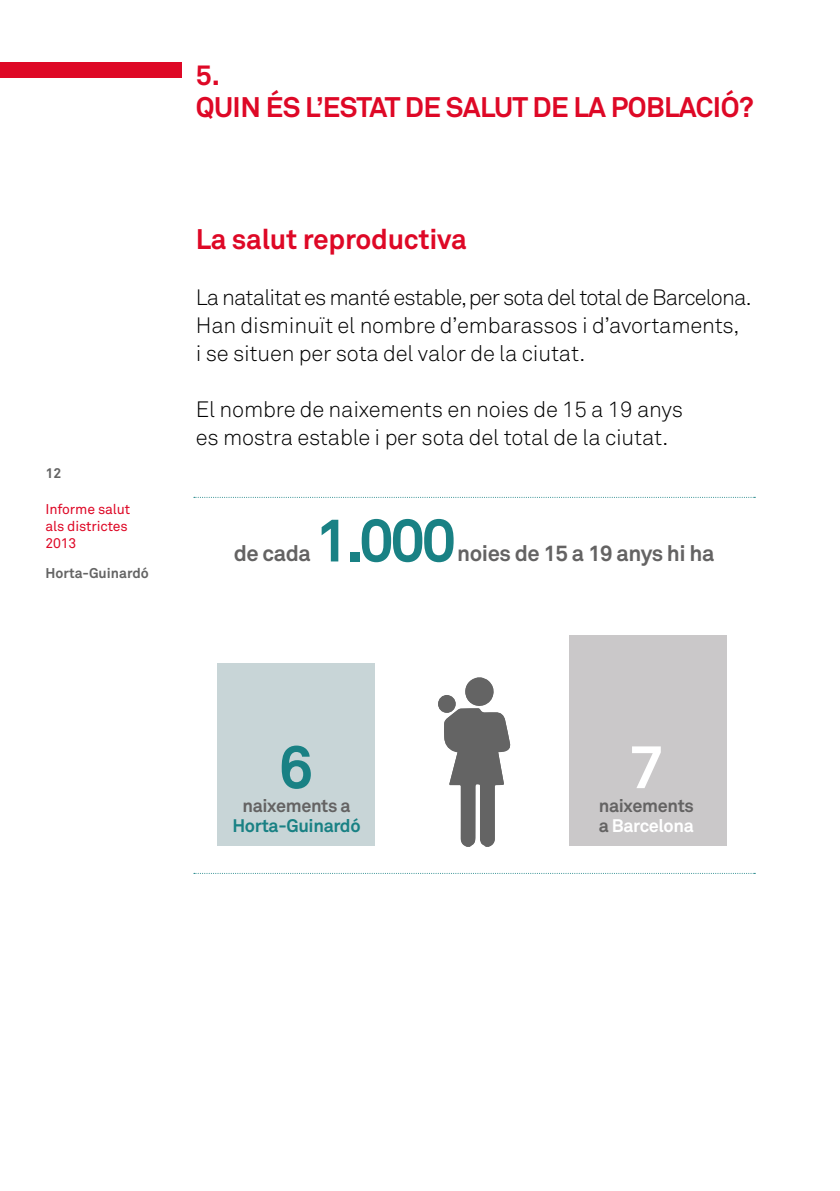
<style>
.page{position:relative;width:840px;height:1191px;background:#fff}
.page>*{position:absolute;margin:0;border:0;box-sizing:border-box;transform-origin:0 0}
.t1{font:700 60px "Akkurat";color:#198184}
.t2{font:700 60px "Akkurat";color:#fff}
.t3{font:700 28px/32px "Akkurat";letter-spacing:-.02em;color:#de0826}
.t4{font:300 22px/28px "Akkurat";letter-spacing:-.01em;color:#000}
.t5{font:700 22px "Akkurat";letter-spacing:-.02em;color:#646363}
.t6{font:700 18px/20px "Akkurat";letter-spacing:-.02em;color:#646363}
.t7{font:700 18px "Akkurat";letter-spacing:-.02em;color:#198184}
.t8{font:14px/16.8px "Akkurat";letter-spacing:-.01em;color:#de0826}
.t9{font:700 14px "Akkurat";color:#646464}
.s1{color:#fff}
</style>
<div class="page">
<div style="left:0;top:62px;width:181px;height:16px;background:#de0826"></div>
<svg style="left:194px;top:497px;width:561px;height:1px"></svg>
<svg style="left:194px;top:873px;width:561px;height:1px"></svg>
<div style="left:568px;top:635px;width:158px;height:210px;background:#cac8c9"></div>
<div style="left:217px;top:663px;width:157px;height:182px;background:#c8d5d7"></div>
<svg style="left:444px;top:677px;width:66px;height:170px"></svg>
<div style="left:438px;top:695px;width:17px;height:17px;background:#646464;border-radius:50%"></div>
<p class="t9" style="left:45px;top:464px;width:17px">12</p>
<p class="t8" style="left:45px;top:501px;width:86px">Informe salut als districtes<br>2013</p>
<p class="t9" style="left:45px;top:564px;width:105px">Horta-Guinardó</p>
<p class="t3" style="left:196px;top:59px;width:559px">5.<br>QUIN ÉS L’ESTAT DE SALUT DE LA POBLACIÓ?</p>
<p class="t3" style="left:196px;top:224px;width:272px">La salut reproductiva</p>
<p class="t4" style="left:196px;top:284px;width:557px">La natalitat es manté estable, per sota del total de Barcelona.<br>Han disminuït el nombre d’embarassos i d’avortaments,<br>i se situen per sota del valor de la ciutat.</p>
<p class="t4" style="left:196px;top:396px;width:488px">El nombre de naixements en noies de 15 a 19 anys es mostra estable i per sota del total de la ciutat.</p>
<p class="t5" style="left:234px;top:540px;width:79px">de cada</p>
<h1 class="t1" style="left:314px;top:502px;width:143px">1.000</h1>
<p class="t5" style="left:457px;top:540px;width:259px">noies de 15 a 19 anys hi ha</p>
<h1 class="t1" style="left:278px;top:729px;width:36px">6</h1>
<p class="t6" style="left:242px;top:796px;width:110px">naixements a</p>
<p class="t7" style="left:232px;top:814px;width:130px">Horta-Guinardó</p>
<h1 class="t2" style="left:629px;top:729px;width:36px">7</h1>
<p class="t6" style="left:598px;top:796px;width:97px">naixements a <span class="s1">Barcelona</span></p>
</div>
